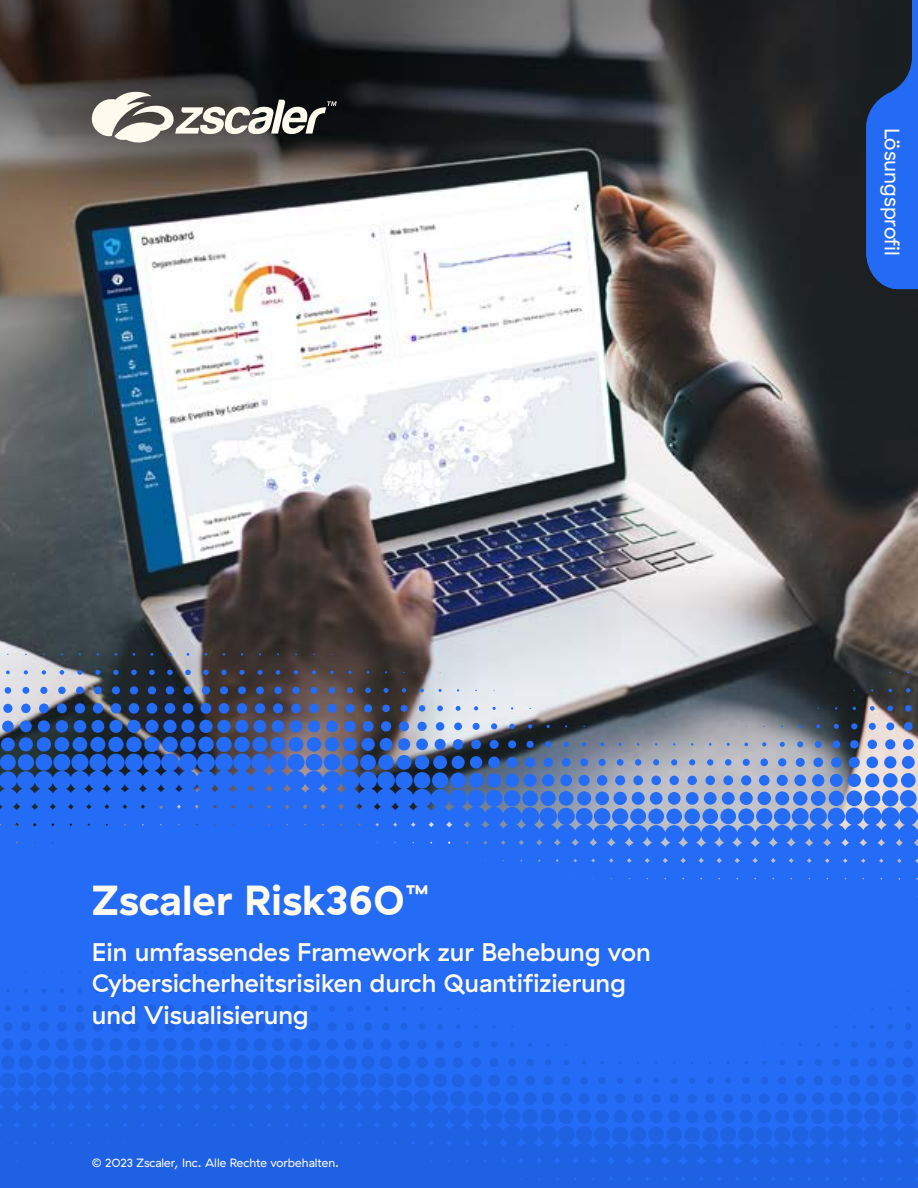
<style>
.page{position:relative;width:918px;height:1188px;background:#fff}
.page>*{position:absolute;margin:0;border:0;box-sizing:border-box;transform-origin:0 0}
.t1{font:700 42px "GT Haptik ZS";color:#fffaee}
.t2{font:500 25.5px/31.5px "GT Haptik ZS";color:#fffaee}
.t3{font:21px "GT Haptik ZS";color:#fffaee}
.t4{font:12px "GT Haptik ZS";color:#fffaee}
</style>
<div class="page">
<img style="left:0;top:0;width:918px;height:438px">
<svg style="left:866px;top:0;width:52px;height:289px;background:#2053b4"></svg>
<img style="left:0;top:438px;width:918px;height:516px">
<svg style="left:0;top:954px;width:918px;height:234px;background:#2166ed"></svg>
<svg style="left:91px;top:88px;width:246px;height:58px;background:#777571"></svg>
<p class="t3" style="left:904px;top:128px;width:130px;rotate:90deg">Lösungsprofil</p>
<h1 class="t1" style="left:92px;top:874px;width:338px">Zscaler Risk360<sup>™</sup></h1>
<p class="t2" style="left:92px;top:936px;width:561px">Ein umfassendes Framework zur Behebung von<br>Cybersicherheitsrisiken durch Quantifizierung und Visualisierung</p>
<p class="t4" style="left:92px;top:1156px;width:249px">© 2023 Zscaler, Inc. Alle Rechte vorbehalten.</p>
</div>
